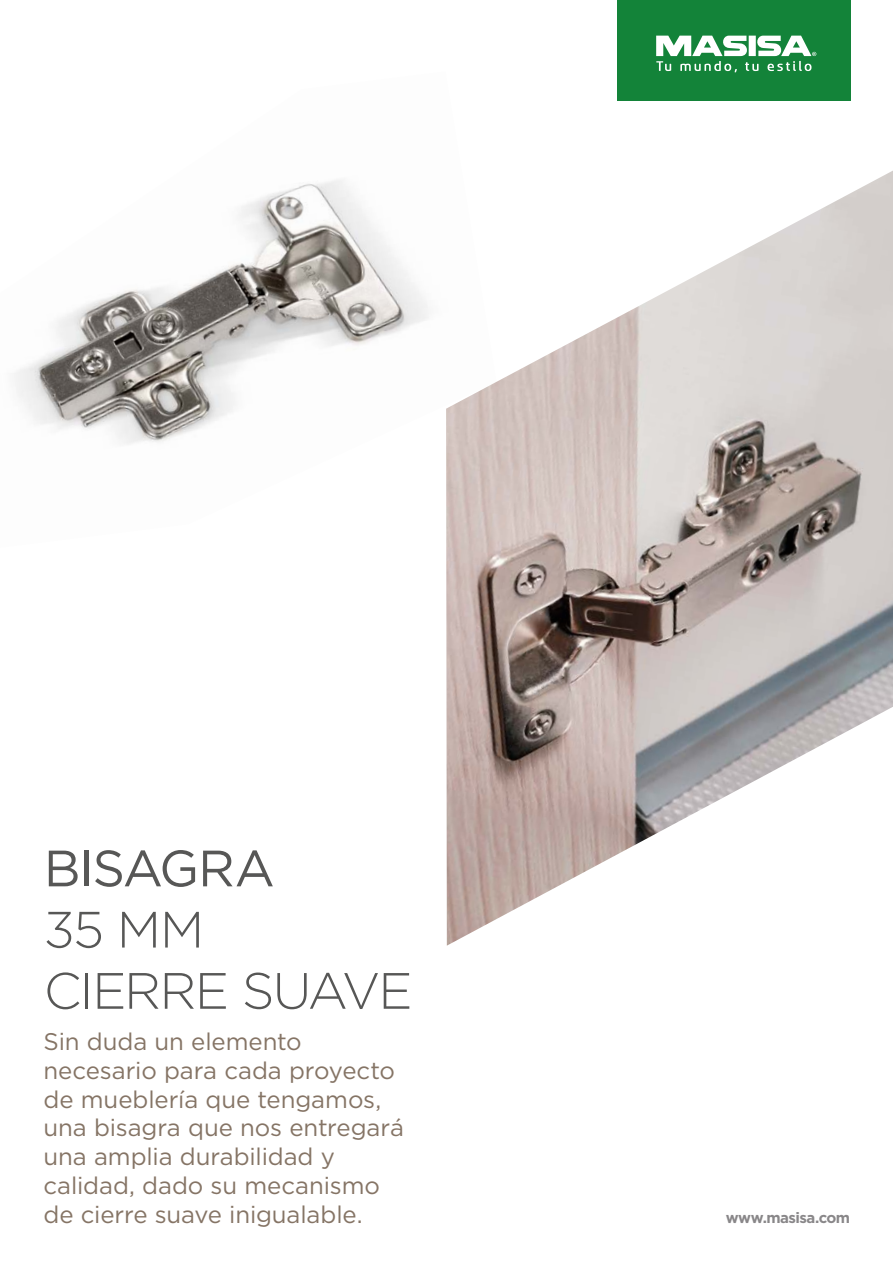
<style>
.page{position:relative;width:893px;height:1263px;background:#fff}
.page>*{position:absolute;margin:0;border:0;box-sizing:border-box;transform-origin:0 0}
.t1{font:300 51px/61.2px "Gotham";letter-spacing:-.035em;color:#575756}
.t2{font:51px "Gotham";letter-spacing:-.03em;color:#575756}
.t3{font:24px/28.8px "Gotham";letter-spacing:-.005em;color:#857465}
.t4{font:700 15px "Gotham";letter-spacing:-.035em;color:#898789}
</style>
<div class="page">
<img style="left:446px;top:171px;width:447px;height:775px">
<div style="left:617px;top:0;width:233px;height:100px;background:#138339"></div>
<svg style="left:656px;top:36px;width:160px;height:36px"></svg>
<img style="left:14px;top:171px;width:482px;height:382px">
<h1 class="t2" style="left:44px;top:836px;width:233px">BISAGRA</h1>
<h1 class="t1" style="left:44px;top:897px;width:370px">35 MM<br>CIERRE SUAVE</h1>
<p class="t3" style="left:43px;top:1026px;width:362px">Sin duda un elemento necesario para cada proyecto de mueblería que tengamos, una bisagra que nos entregará una amplia durabilidad y calidad, dado su mecanismo de cierre suave inigualable.</p>
<p class="t4" style="left:726px;top:1207px;width:126px">www.masisa.com</p>
</div>
